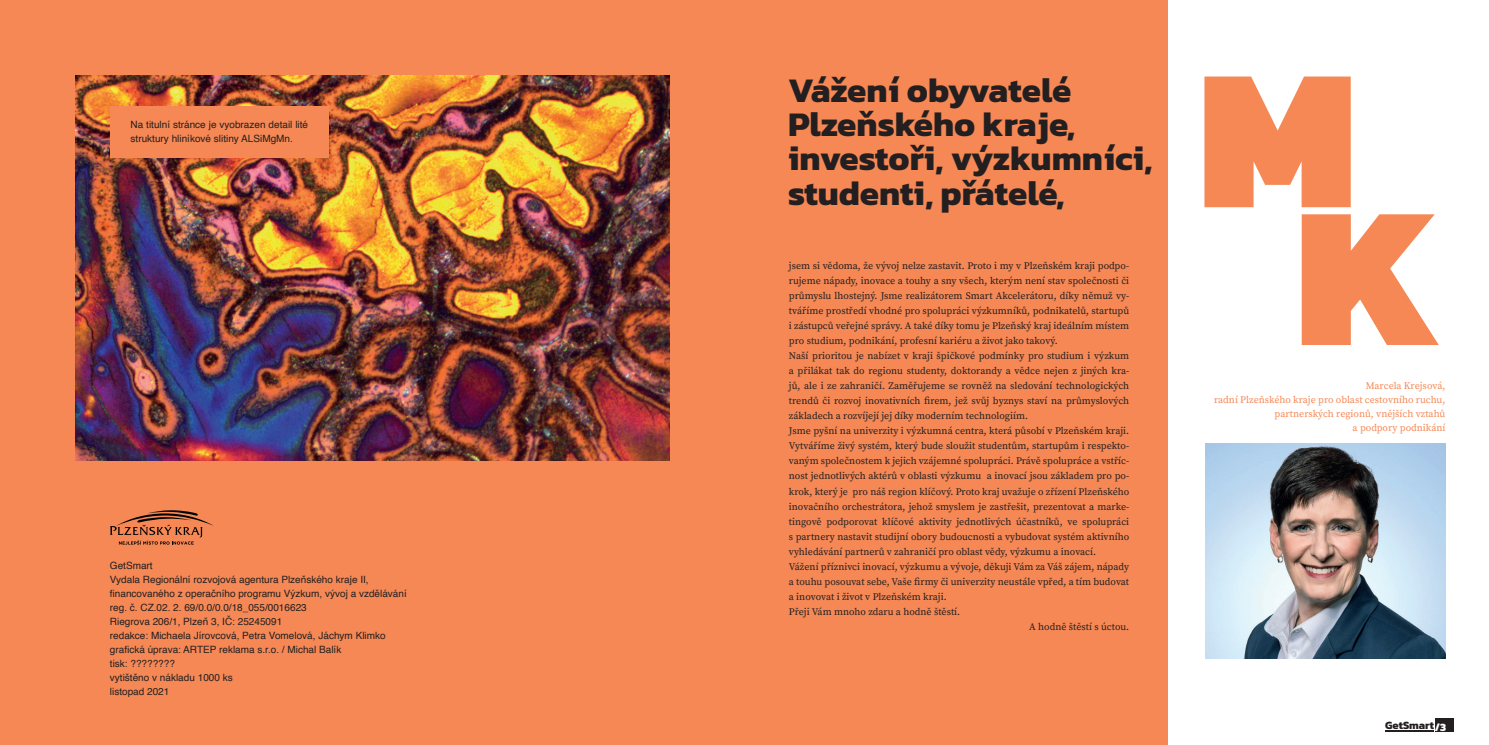
<style>
.page{position:relative;width:1489px;height:745px;background:#fff}
.page>*{position:absolute;margin:0;border:0;box-sizing:border-box;transform-origin:0 0}
.t1{font:900 202.62px "Kanit";color:#f58855}
.t2{font:700 35px/34.2px "Kanit";color:#231f20}
.t3{font:700 11.25px "Kanit";color:#231f20}
.t4{font:10px "Source Serif Pro";color:#231f20}
.t5{font:10px/13.9px "Helvetica";color:#231f20}
.t6{font:10px/13.8px "Source Serif Pro";color:#f58855;text-align:right}
.s1{color:#fff}
</style>
<div class="page">
<hr style="left:1385px;top:730px;width:48px;height:1px;background:#231f20">
<div style="left:1434px;top:718px;width:19px;height:13px;background:#231f20"></div>
<div style="left:0;top:0;width:1167px;height:744px;background:#f58855"></div>
<img style="left:75px;top:75px;width:594px;height:385px">
<div style="left:110px;top:106px;width:219px;height:52px;background:#f58855"></div>
<svg style="left:110px;top:510px;width:104px;height:34px"></svg>
<img style="left:1205px;top:443px;width:240px;height:215px">
<p class="t5" style="left:130px;top:118px;width:179px">Na titulní stránce je vyobrazen detail lité struktury hliníkové slitiny ALSiMgMn.</p>
<p class="t5" style="left:110px;top:558px;width:298px">GetSmart<br>Vydala Regionální rozvojová agentura Plzeňského kraje II, financovaného z operačního programu Výzkum, vývoj a vzdělávání reg. č. CZ.02. 2. 69/0.0/0.0/18_055/0016623<br>Riegrova 206/1, Plzeň 3, IČ: 25245091<br>redakce: Michaela Jírovcová, Petra Vomelová, Jáchym Klimko grafická úprava: ARTEP reklama s.r.o. / Michal Balík<br>tisk: ????????<br>vytištěno v nákladu 1000 ks<br>listopad 2021</p>
<h2 class="t2" style="left:788px;top:72px;width:366px">Vážení obyvatelé<br>Plzeňského kraje, investoři, výzkumníci, studenti, přátelé,</h2>
<p class="t4" style="left:788px;top:260px;width:342px">jsem si vědoma, že vývoj nelze zastavit. Proto i my v Plzeňském kraji podpo-</p>
<p class="t4" style="left:788px;top:275px;width:342px">rujeme nápady, inovace a touhy a sny všech, kterým není stav společnosti či</p>
<p class="t4" style="left:788px;top:290px;width:342px">průmyslu lhostejný. Jsme realizátorem Smart Akcelerátoru, díky němuž vy-</p>
<p class="t4" style="left:788px;top:305px;width:342px">tváříme prostředí vhodné pro spolupráci výzkumníků, podnikatelů, startupů</p>
<p class="t4" style="left:788px;top:320px;width:342px">i zástupců veřejné správy. A také díky tomu je Plzeňský kraj ideálním místem</p>
<p class="t4" style="left:788px;top:335px;width:270px">pro studium, podnikání, profesní kariéru a život jako takový.</p>
<p class="t4" style="left:788px;top:350px;width:342px">Naší prioritou je nabízet v kraji špičkové podmínky pro studium i výzkum</p>
<p class="t4" style="left:788px;top:365px;width:342px">a přilákat tak do regionu studenty, doktorandy a vědce nejen z jiných kra-</p>
<p class="t4" style="left:788px;top:380px;width:342px">jů, ale i ze zahraničí. Zaměřujeme se rovněž na sledování technologických</p>
<p class="t4" style="left:788px;top:395px;width:342px">trendů či rozvoj inovativních firem, jež svůj byznys staví na průmyslových</p>
<p class="t4" style="left:788px;top:410px;width:241px">základech a rozvíjejí jej díky moderním technologiím.</p>
<p class="t4" style="left:788px;top:425px;width:342px">Jsme pyšní na univerzity i výzkumná centra, která působí v Plzeňském kraji.</p>
<p class="t4" style="left:788px;top:440px;width:342px">Vytváříme živý systém, který bude sloužit studentům, startupům i respekto-</p>
<p class="t4" style="left:788px;top:455px;width:342px">vaným společnostem k jejich vzájemné spolupráci. Právě spolupráce a vstříc-</p>
<p class="t4" style="left:788px;top:470px;width:342px">nost jednotlivých aktérů v oblasti výzkumu a inovací jsou základem pro po-</p>
<p class="t4" style="left:788px;top:485px;width:342px">krok, který je pro náš region klíčový. Proto kraj uvažuje o zřízení Plzeňského</p>
<p class="t4" style="left:788px;top:500px;width:342px">inovačního orchestrátora, jehož smyslem je zastřešit, prezentovat a marke-</p>
<p class="t4" style="left:788px;top:515px;width:342px">tingově podporovat klíčové aktivity jednotlivých účastníků, ve spolupráci</p>
<p class="t4" style="left:788px;top:530px;width:342px">s partnery nastavit studijní obory budoucnosti a vybudovat systém aktivního</p>
<p class="t4" style="left:788px;top:545px;width:309px">vyhledávání partnerů v zahraničí pro oblast vědy, výzkumu a inovací.</p>
<p class="t4" style="left:788px;top:560px;width:342px">Vážení příznivci inovací, výzkumu a vývoje, děkuji Vám za Váš zájem, nápady</p>
<p class="t4" style="left:788px;top:575px;width:342px">a touhu posouvat sebe, Vaše firmy či univerzity neustále vpřed, a tím budovat</p>
<p class="t4" style="left:788px;top:590px;width:159px">a inovovat i život v Plzeňském kraji.</p>
<p class="t4" style="left:788px;top:605px;width:173px">Přeji Vám mnoho zdaru a hodně štěstí.</p>
<p class="t4" style="left:1029px;top:620px;width:101px">A hodně štěstí s úctou.</p>
<h1 class="t1" style="left:1197px;top:-31px;width:162px">M</h1>
<h1 class="t1" style="left:1294px;top:107px;width:146px">K</h1>
<p class="t6" style="left:1213px;top:379px;width:233px">Marcela Krejsová,<br>radní Plzeňského kraje pro oblast cestovního ruchu, partnerských regionů, vnějších vztahů<br>a podpory podnikání</p>
<p class="t3" style="left:1384px;top:716px;width:62px">GetSmart<span class="s1">/3</span></p>
</div>
